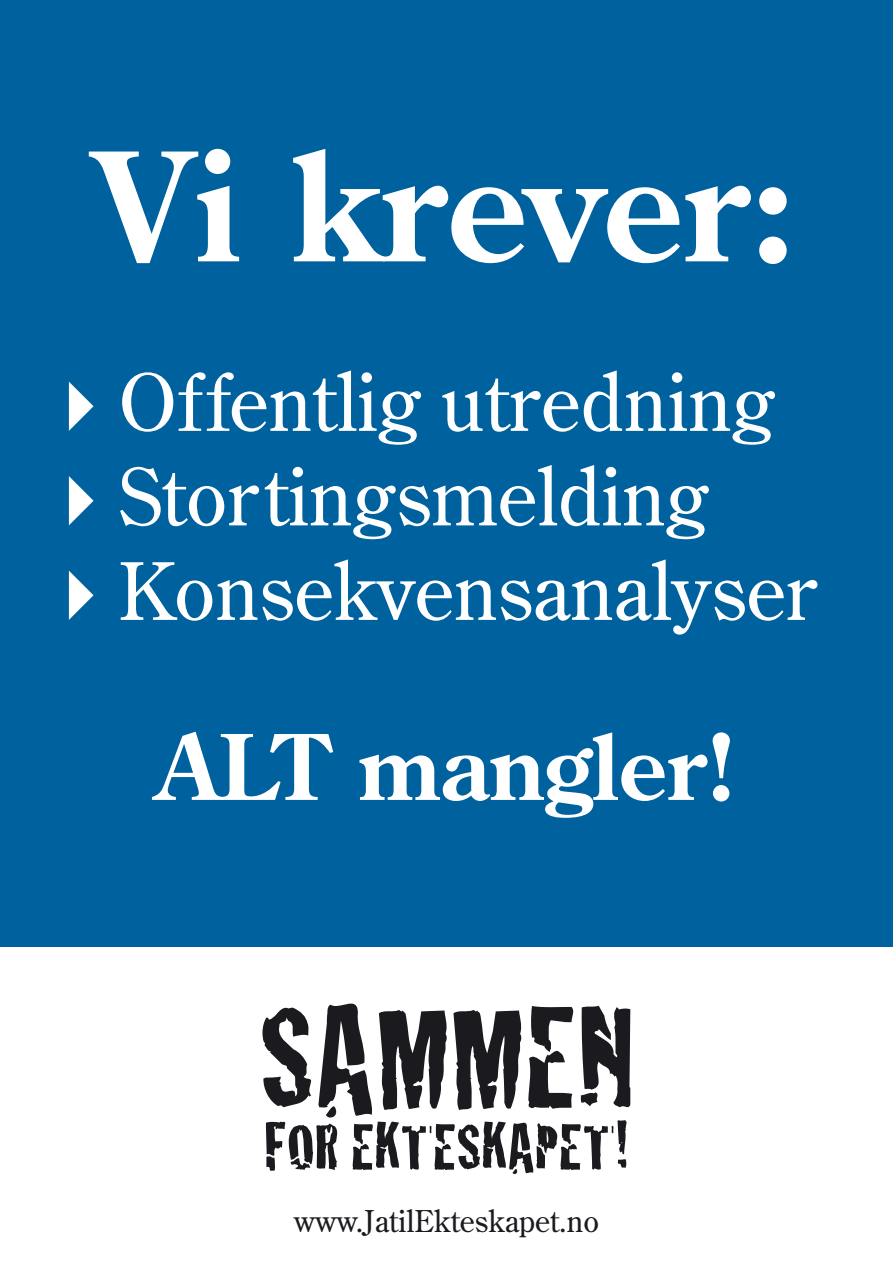
<style>
.page{position:relative;width:893px;height:1263px;background:#fff}
.page>*{position:absolute;margin:0;border:0;box-sizing:border-box;transform-origin:0 0}
.t1{font:700 150px "Century Old Style Std";color:#fff}
.t2{font:150px "Cracked";color:#1b1b1f}
.t3{font:700 90px "Century Old Style Std";color:#fff}
.t4{font:78.75px "Century Old Style Std";color:#fff}
.t5{font:67.5px "Cracked";color:#1b1b1f}
.t6{font:30px "Century Old Style Std";color:#1b1b1f}
</style>
<div class="page">
<div style="left:0;top:0;width:893px;height:946px;background:#00619f"></div>
<p class="t1" style="left:95px;top:108px;width:704px">Vi krever:</p>
<p class="t4" style="left:39px;top:352px;width:737px">✔Offentlig utredning</p>
<p class="t4" style="left:39px;top:446px;width:671px">✔Stortingsmelding</p>
<p class="t4" style="left:39px;top:541px;width:779px">✔Konsekvensanalyser</p>
<p class="t3" style="left:157px;top:708px;width:581px">ALT mangler!</p>
<p class="t2" style="left:259px;top:936px;width:376px">SAMMEN</p>
<p class="t5" style="left:264px;top:1092px;width:366px">FOR EKTESKAPET!</p>
<p class="t6" style="left:294px;top:1202px;width:307px">www.JatilEkteskapet.no</p>
</div>
